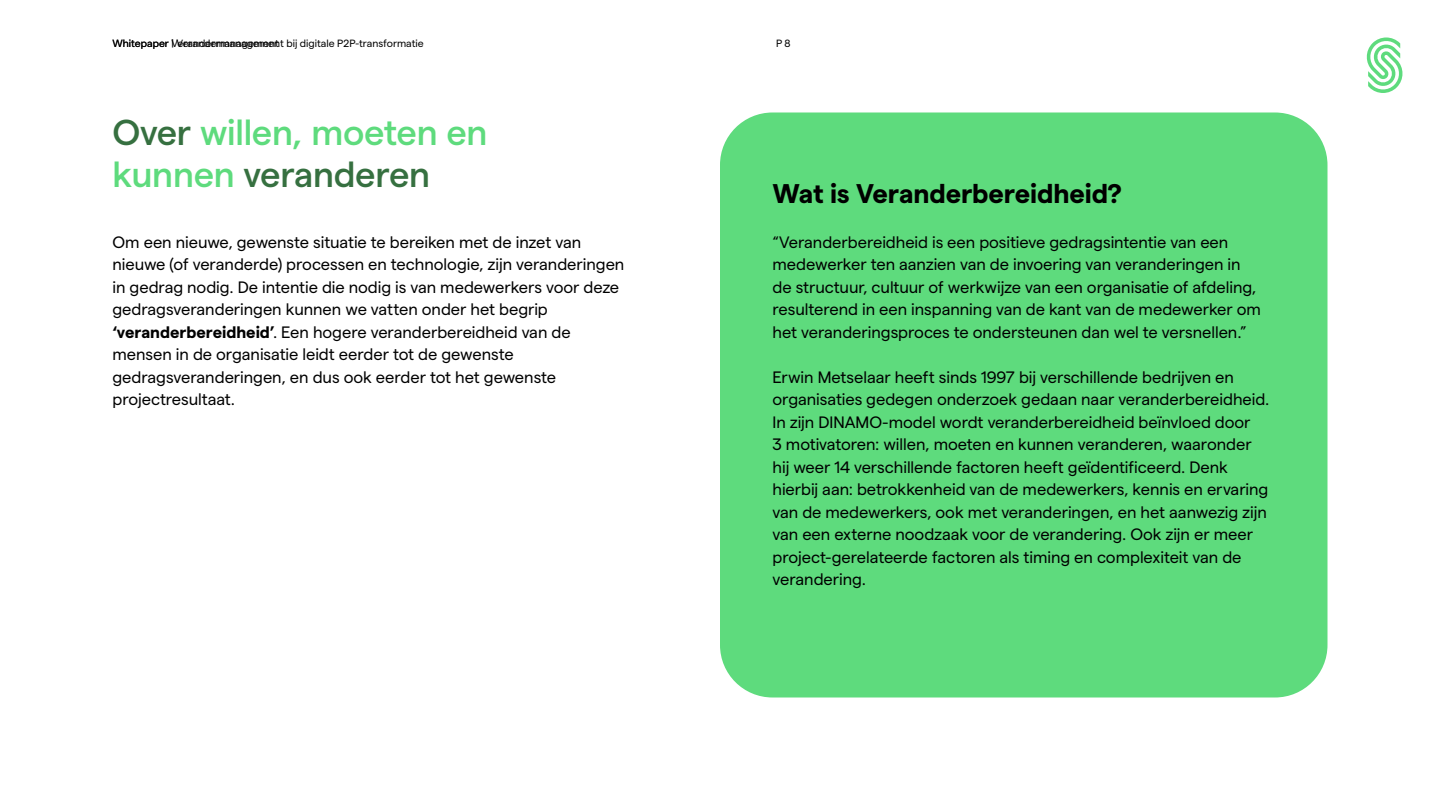
<style>
.page{position:relative;width:1440px;height:810px;background:#fff}
.page>*{position:absolute;margin:0;border:0;box-sizing:border-box;transform-origin:0 0}
.t1{font:500 36px/42px "Matter";letter-spacing:-.01em;color:#5edb7d}
.t2{font:700 27px "Matter";letter-spacing:-.005em;color:#000}
.t3{font:16.5px/22.5px "Matter";letter-spacing:-.005em;color:#000}
.t4{font:10.5px "Matter";color:#000}
.s1{color:#367040}
.s2{font-weight:700}
</style>
<div class="page">
<svg style="left:1366px;top:37px;width:37px;height:56px"></svg>
<div style="left:720px;top:112px;width:608px;height:586px;background:#5edb7d;border-radius:52px"></div>
<p class="t4" style="left:172px;top:36px;width:254px">| Verandermanagement bij digitale P2P-transformatie</p>
<p class="t4" style="left:776px;top:36px;width:16px">P8</p>
<p class="t4" style="left:112px;top:36px;width:168px">Whitepaper Verandermanagement</p>
<h1 class="t1" style="left:112px;top:108px;width:377px"><span class="s1">Over</span> willen, moeten en kunnen <span class="s1">veranderen</span></h1>
<p class="t3" style="left:112px;top:229px;width:513px">Om een nieuwe, gewenste situatie te bereiken met de inzet van nieuwe (of veranderde) processen en technologie, zijn veranderingen in gedrag nodig. De intentie die nodig is van medewerkers voor deze gedragsveranderingen kunnen we vatten onder het begrip <span class="s2">‘veranderbereidheid’</span>. Een hogere veranderbereidheid van de mensen in de organisatie leidt eerder tot de gewenste gedragsveranderingen, en dus ook eerder tot het gewenste projectresultaat.</p>
<h2 class="t2" style="left:772px;top:173px;width:351px">Wat is Veranderbereidheid?</h2>
<p class="t3" style="left:772px;top:229px;width:490px">“Veranderbereidheid is een positieve gedragsintentie van een medewerker ten aanzien van de invoering van veranderingen in de structuur, cultuur of werkwijze van een organisatie of afdeling, resulterend in een inspanning van de kant van de medewerker om het veranderingsproces te ondersteunen dan wel te versnellen.”</p>
<p class="t3" style="left:772px;top:364px;width:498px">Erwin Metselaar heeft sinds 1997 bij verschillende bedrijven en organisaties gedegen onderzoek gedaan naar veranderbereidheid.<br>In zijn DINAMO-model wordt veranderbereidheid beïnvloed door<br>3 motivatoren: willen, moeten en kunnen veranderen, waaronder hij weer 14 verschillende factoren heeft geïdentificeerd. Denk hierbij aan: betrokkenheid van de medewerkers, kennis en ervaring van de medewerkers, ook met veranderingen, en het aanwezig zijn van een externe noodzaak voor de verandering. Ook zijn er meer project-gerelateerde factoren als timing en complexiteit van de verandering.</p>
</div>
